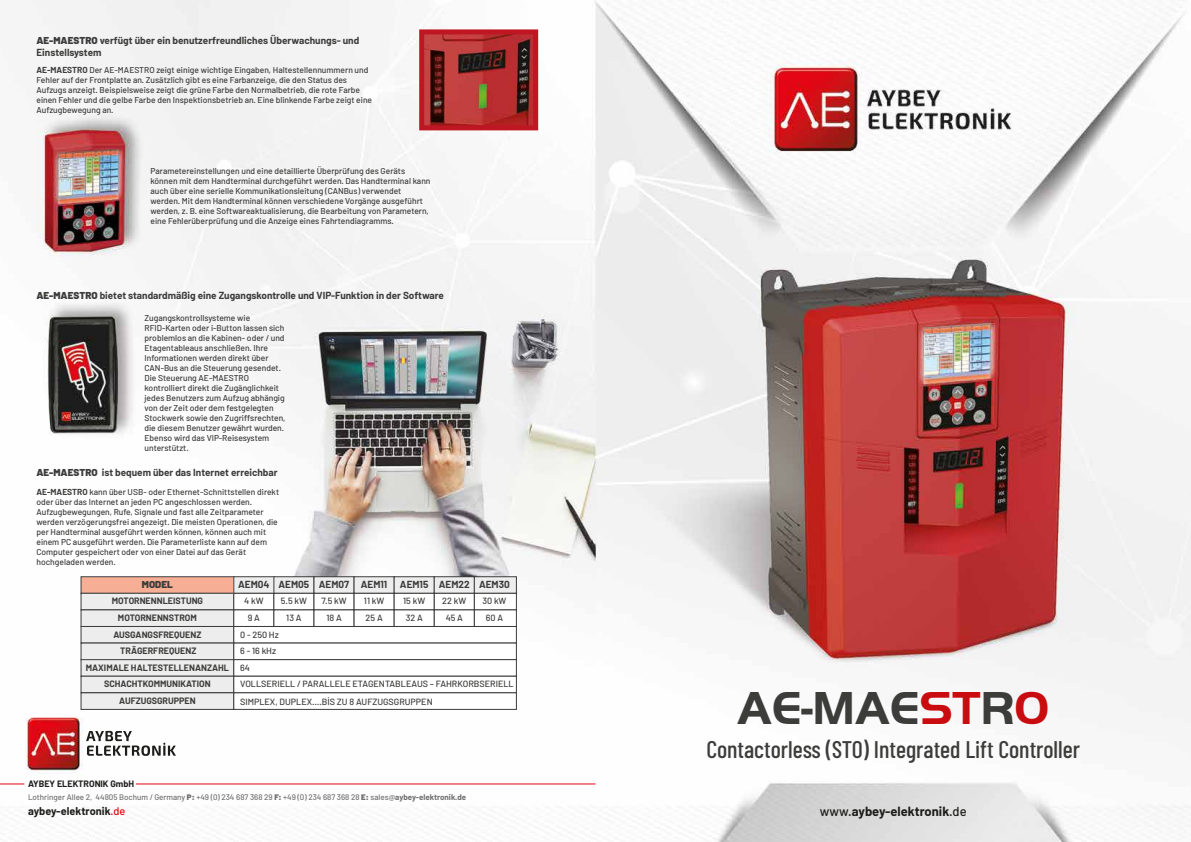
<style>
.page{position:relative;width:1191px;height:842px;background:#fff}
.page>*{position:absolute;margin:0;border:0;box-sizing:border-box;transform-origin:0 0}
.t1{font:700 48px "Handel Got D";color:#3c3c3b}
.t2{font:500 24px "Barlow Condensed";color:#3c3c3b}
.t3{font:700 13px "Barlow";color:#1d1d1b}
.t4{font:700 11px "Barlow";color:#1d1d1b}
.t5{font:700 10px/12px "Barlow";color:#3c3c3b}
.t6{font:900 10px "Barlow";color:#3c3c3b}
.t7{font:500 9px/16.6px "Barlow";color:#3c3c3b}
.t8{font:700 9px/16.7px "Barlow";color:#3c3c3b;text-align:center}
.t9{font:700 9px "Barlow";color:#1d1d1b}
.t10{font:500 8.5px/10px "Barlow";color:#3c3c3b}
.t11{font:500 8px "Barlow";color:#706f6f}
.s1{font-weight:900}
.s2{font-weight:700}
.s3{font-weight:500;color:#e30613}
.s4{color:#c90c0f}
.s5{font-weight:500}
</style>
<div class="page">
<img style="left:0;top:0;width:1191px;height:842px">
<div style="left:81px;top:577px;width:153px;height:16px;background:#f6af95"></div>
<div style="left:81px;top:576px;width:153px;height:17px;border:1px solid #3c3c3b"></div>
<div style="left:81px;top:593px;width:153px;height:17px;background:#ededed"></div>
<div style="left:81px;top:593px;width:153px;height:17px;border:1px solid #3c3c3b"></div>
<div style="left:81px;top:610px;width:153px;height:16px;background:#ededed"></div>
<div style="left:81px;top:626px;width:153px;height:17px;background:#ededed"></div>
<div style="left:81px;top:626px;width:153px;height:17px;border:1px solid #3c3c3b"></div>
<div style="left:81px;top:643px;width:153px;height:17px;background:#ededed"></div>
<div style="left:81px;top:660px;width:153px;height:16px;background:#ededed"></div>
<div style="left:81px;top:659px;width:153px;height:17px;border:1px solid #3c3c3b"></div>
<div style="left:81px;top:676px;width:153px;height:17px;background:#ededed"></div>
<div style="left:81px;top:676px;width:153px;height:17px;border:1px solid #3c3c3b"></div>
<div style="left:81px;top:693px;width:153px;height:16px;background:#ededed"></div>
<div style="left:81px;top:692px;width:153px;height:18px;border:1px solid #3c3c3b"></div>
<div style="left:234px;top:577px;width:40px;height:16px;background:#ededed"></div>
<div style="left:233px;top:576px;width:41px;height:17px;border:1px solid #3c3c3b"></div>
<div style="left:274px;top:577px;width:40px;height:16px;background:#ededed"></div>
<div style="left:274px;top:576px;width:40px;height:17px;border:1px solid #3c3c3b"></div>
<div style="left:314px;top:577px;width:40px;height:16px;background:#ededed"></div>
<div style="left:314px;top:576px;width:40px;height:17px;border:1px solid #3c3c3b"></div>
<div style="left:354px;top:577px;width:40px;height:16px;background:#ededed"></div>
<div style="left:354px;top:576px;width:40px;height:17px;border:1px solid #3c3c3b"></div>
<div style="left:394px;top:577px;width:40px;height:16px;background:#ededed"></div>
<div style="left:394px;top:576px;width:40px;height:17px;border:1px solid #3c3c3b"></div>
<div style="left:434px;top:577px;width:40px;height:16px;background:#ededed"></div>
<div style="left:434px;top:576px;width:40px;height:17px;border:1px solid #3c3c3b"></div>
<div style="left:474px;top:577px;width:42px;height:16px;background:#ededed"></div>
<div style="left:474px;top:576px;width:42px;height:17px;border:1px solid #3c3c3b"></div>
<div style="left:233px;top:593px;width:41px;height:17px;background:#fff;border:1px solid #3c3c3b"></div>
<div style="left:274px;top:593px;width:40px;height:17px;background:#fff;border:1px solid #3c3c3b"></div>
<div style="left:314px;top:593px;width:40px;height:17px;background:#fff;border:1px solid #3c3c3b"></div>
<div style="left:354px;top:593px;width:40px;height:17px;background:#fff;border:1px solid #3c3c3b"></div>
<div style="left:394px;top:593px;width:40px;height:17px;background:#fff;border:1px solid #3c3c3b"></div>
<div style="left:434px;top:593px;width:40px;height:17px;background:#fff;border:1px solid #3c3c3b"></div>
<div style="left:474px;top:593px;width:42px;height:17px;background:#fff;border:1px solid #3c3c3b"></div>
<div style="left:233px;top:610px;width:41px;height:17px;background:#fff;border:1px solid #3c3c3b"></div>
<div style="left:274px;top:610px;width:40px;height:17px;background:#fff"></div>
<div style="left:314px;top:610px;width:40px;height:17px;background:#fff"></div>
<div style="left:354px;top:610px;width:40px;height:17px;background:#fff"></div>
<div style="left:394px;top:610px;width:40px;height:17px;background:#fff"></div>
<div style="left:434px;top:610px;width:40px;height:17px;background:#fff"></div>
<div style="left:474px;top:610px;width:42px;height:17px;background:#fff"></div>
<svg style="left:233px;top:626px;width:284px;height:84px"></svg>
<img style="left:425px;top:35px;width:107px;height:89px">
<div style="left:419px;top:29px;width:119px;height:101px;border:5px solid #be1622"></div>
<hr style="left:136px;top:783px;width:459px;height:1px;background:#e30613">
<svg style="left:0;top:783px;width:24px;height:1px"></svg>
<svg style="left:86px;top:731px;width:90px;height:25px"></svg>
<p class="t5" style="left:36px;top:34px;width:324px"><span class="s1">AE-MAESTRO</span> verfügt über ein benutzerfreundliches Überwachungs- und<br>Einstellsystem</p>
<p class="t10" style="left:36px;top:65px;width:337px"><span class="s2">AE-MAESTRO</span> Der AE-MAESTRO zeigt einige wichtige Eingaben, Haltestellennummern und Fehler auf der Frontplatte an. Zusätzlich gibt es eine Farbanzeige, die den Status des Aufzugs anzeigt. Beispielsweise zeigt die grüne Farbe den Normalbetrieb, die rote Farbe einen Fehler und die gelbe Farbe den Inspektionsbetrieb an. Eine blinkende Farbe zeigt eine Aufzugbewegung an.</p>
<p class="t10" style="left:150px;top:166px;width:281px">Parametereinstellungen und eine detaillierte Überprüfung des Geräts können mit dem Handterminal durchgeführt werden. Das Handterminal kann auch über eine serielle Kommunikationsleitung (CANBus) verwendet werden. Mit dem Handterminal können verschiedene Vorgänge ausgeführt werden, z. B. eine Softwareaktualisierung, die Bearbeitung von Parametern, eine Fehlerüberprüfung und die Anzeige eines Fahrtendiagramms.</p>
<p class="t5" style="left:36px;top:289px;width:409px"><span class="s1">AE-MAESTRO</span> bietet standardmäßig eine Zugangskontrolle und VIP-Funktion in der Software</p>
<p class="t10" style="left:144px;top:313px;width:142px">Zugangskontrollsysteme wie RFID-Karten oder i-Button lassen sich problemlos an die Kabinen- oder / und Etagentableaus anschließen. Ihre Informationen werden direkt über CAN-Bus an die Steuerung gesendet.<br>Die Steuerung AE-MAESTRO kontrolliert direkt die Zugänglichkeit jedes Benutzers zum Aufzug abhängig von der Zeit oder dem festgelegten Stockwerk sowie den Zugriffsrechten, die diesem Benutzer gewährt wurden.<br>Ebenso wird das VIP-Reisesystem unterstützt.</p>
<p class="t10" style="left:36px;top:487px;width:244px"><span class="s2">AE-MAESTRO</span> kann über USB- oder Ethernet-Schnittstellen direkt oder über das Internet an jeden PC angeschlossen werden.<br>Aufzugbewegungen, Rufe, Signale und fast alle Zeitparameter werden verzögerungsfrei angezeigt. Die meisten Operationen, die per Handterminal ausgeführt werden können, können auch mit einem PC ausgeführt werden. Die Parameterliste kann auf dem Computer gespeichert oder von einer Datei auf das Gerät hochgeladen werden.</p>
<p class="t5" style="left:36px;top:467px;width:243px"><span class="s1">AE-MAESTRO</span> ist bequem über das Internet erreichbar</p>
<p class="t6" style="left:142px;top:578px;width:32px">MODEL</p>
<p class="t8" style="left:86px;top:593px;width:145px">MOTORNENNLEISTUNG<br>MOTORNENNSTROM<br>AUSGANGSFREQUENZ<br>TRÄGERFREQUENZ<br>MAXIMALE HALTESTELLENANZAHL<br>SCHACHTKOMMUNIKATION<br>AUFZUGSGRUPPEN</p>
<p class="t5" style="left:238px;top:578px;width:151px">AEM04 AEM05 AEM07 AEM11</p>
<p class="t5" style="left:400px;top:578px;width:111px">AEM15 AEM22 AEM30</p>
<p class="t7" style="left:244px;top:593px;width:21px">4 kW</p>
<p class="t7" style="left:281px;top:593px;width:28px">5.5 kW</p>
<p class="t7" style="left:321px;top:593px;width:27px">7.5 kW</p>
<p class="t7" style="left:364px;top:593px;width:22px">11 kW</p>
<p class="t7" style="left:403px;top:593px;width:24px">15 kW</p>
<p class="t7" style="left:442px;top:593px;width:26px">22 kW</p>
<p class="t7" style="left:482px;top:593px;width:26px">30 kW</p>
<p class="t7" style="left:248px;top:609px;width:14px">9 A</p>
<p class="t7" style="left:286px;top:609px;width:17px">13 A</p>
<p class="t7" style="left:326px;top:609px;width:17px">18 A</p>
<p class="t7" style="left:365px;top:609px;width:19px">25 A</p>
<p class="t7" style="left:406px;top:609px;width:19px">32 A</p>
<p class="t7" style="left:445px;top:609px;width:19px">45 A</p>
<p class="t7" style="left:486px;top:609px;width:19px">60 A</p>
<p class="t7" style="left:240px;top:626px;width:275px">0 - 250 Hz<br>6 - 16 kHz<br>64<br>VOLLSERIELL / PARALLELE ETAGENTABLEAUS – FAHRKORBSERIELL</p>
<p class="t7" style="left:240px;top:693px;width:194px">SIMPLEX, DUPLEX….BİS ZU 8 AUFZUGSGRUPPEN</p>
<p class="t9" style="left:28px;top:778px;width:107px">AYBEY ELEKTRONIK GmbH</p>
<p class="t11" style="left:28px;top:792px;width:439px">Lothringer Allee 2, 44805 Bochum / Germany <span class="s1">P:</span> +49 (0) 234 687 368 29 <span class="s1">F:</span> +49 (0) 234 687 368 28 <span class="s1">E:</span> sales@<span class="s2">aybey-elektronik.de</span></p>
<p class="t4" style="left:28px;top:804px;width:99px">aybey-elektronik<span class="s3">.de</span></p>
<h1 class="t1" style="left:737px;top:676px;width:313px">AE-MAE<span class="s4">ST</span>R<span class="s4">O</span></h1>
<h2 class="t2" style="left:706px;top:735px;width:375px">Contactorless (STO) Integrated Lift Controller</h2>
<h3 class="t3" style="left:819px;top:803px;width:148px"><span class="s5">www.</span>aybey-elektronik<span class="s5">.de</span></h3>
</div>
